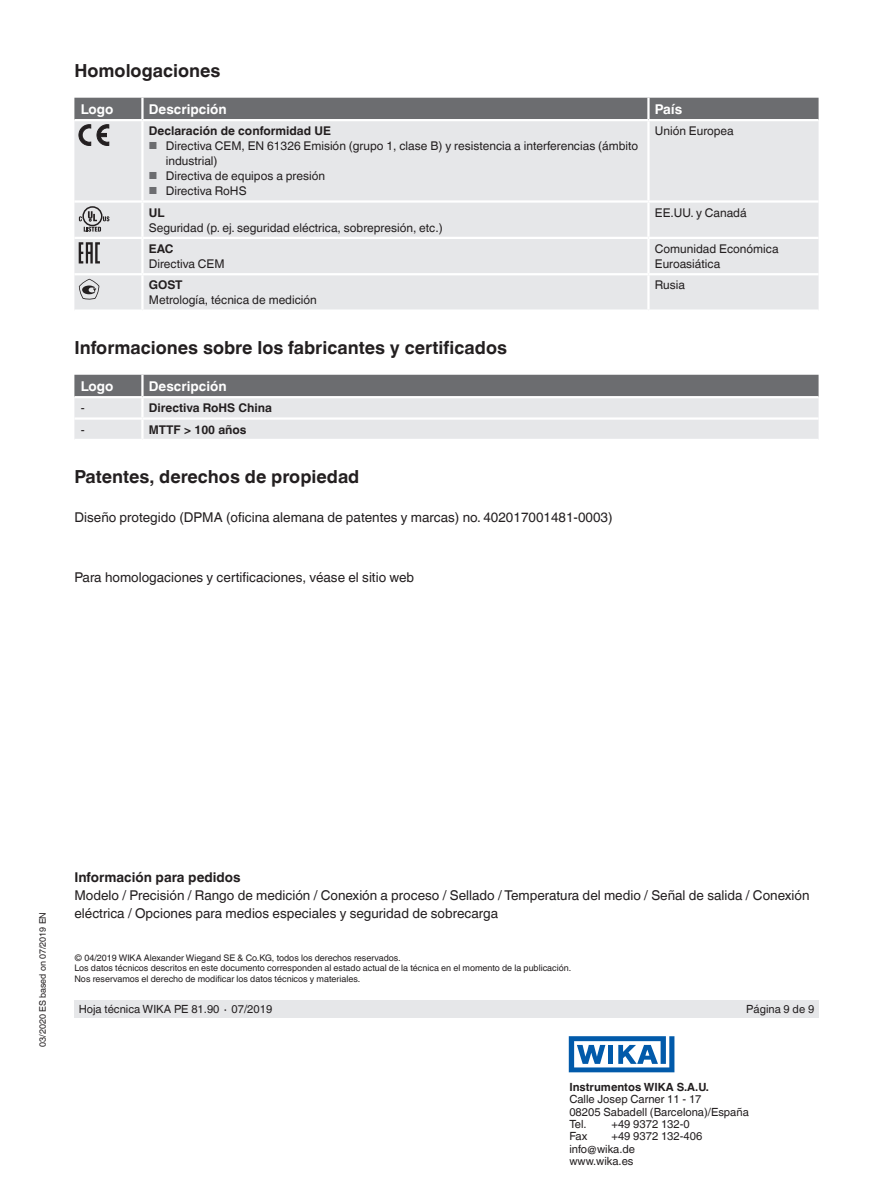
<style>
.page{position:relative;width:893px;height:1188px;background:#fff}
.page>*{position:absolute;margin:0;border:0;box-sizing:border-box;transform-origin:0 0}
.t1{font:700 18px "Helvetica World";color:#231f20}
.t2{font:13.5px/18px "Helvetica World";color:#231f20}
.t3{font:700 13.5px "Helvetica World";color:#fff}
.t4{font:700 13.5px "Helvetica World";color:#231f20}
.t5{font:12px/15px "Helvetica World";color:#231f20}
.t6{font:700 12px "Helvetica World";color:#231f20}
.t7{font:11.25px/12.3px "Helvetica World";color:#231f20}
.t8{font:700 11.25px "Helvetica World";color:#231f20}
.t9{font:9px/10.5px "Helvetica World";color:#231f20}
.s1{font-size:10.2px;color:#6c6d70}
</style>
<div class="page">
<div style="left:74px;top:1000px;width:745px;height:18px;background:#e6e7e9"></div>
<svg style="left:569px;top:1036px;width:105px;height:36px"></svg>
<div style="left:74px;top:145px;width:745px;height:164px;background:#e6e7e9"></div>
<hr style="left:142px;top:200px;width:506px;height:3px;background:#fff">
<hr style="left:142px;top:237px;width:506px;height:2px;background:#fff">
<hr style="left:142px;top:273px;width:506px;height:2px;background:#fff">
<hr style="left:74px;top:200px;width:68px;height:3px;background:#fff">
<hr style="left:74px;top:237px;width:68px;height:2px;background:#fff">
<hr style="left:648px;top:237px;width:171px;height:2px;background:#fff">
<hr style="left:648px;top:200px;width:171px;height:3px;background:#fff">
<hr style="left:648px;top:273px;width:171px;height:2px;background:#fff">
<hr style="left:74px;top:273px;width:68px;height:2px;background:#fff">
<hr style="left:647px;top:121px;width:3px;height:79px;background:#fff">
<hr style="left:141px;top:121px;width:3px;height:79px;background:#fff">
<hr style="left:647px;top:203px;width:3px;height:34px;background:#fff">
<hr style="left:647px;top:239px;width:3px;height:34px;background:#fff">
<hr style="left:647px;top:275px;width:3px;height:34px;background:#fff">
<hr style="left:141px;top:203px;width:3px;height:34px;background:#fff">
<hr style="left:141px;top:239px;width:3px;height:34px;background:#fff">
<hr style="left:141px;top:275px;width:3px;height:34px;background:#fff">
<svg style="left:74px;top:375px;width:745px;height:64px;background:#babbbe"></svg>
<hr style="left:142px;top:396px;width:677px;height:2px;background:#fff">
<hr style="left:74px;top:417px;width:68px;height:3px;background:#fff">
<hr style="left:142px;top:417px;width:677px;height:3px;background:#fff">
<hr style="left:74px;top:396px;width:68px;height:2px;background:#fff">
<hr style="left:141px;top:398px;width:3px;height:19px;background:#fff">
<hr style="left:141px;top:420px;width:3px;height:19px;background:#fff">
<hr style="left:141px;top:375px;width:3px;height:21px;background:#fff">
<svg style="left:74px;top:98px;width:745px;height:47px;background:#afb0b2"></svg>
<svg style="left:84px;top:227px;width:17px;height:5px"></svg>
<svg style="left:103px;top:216px;width:6px;height:5px"></svg>
<div style="left:82px;top:206px;width:21px;height:20px;border:2px solid #231f20;border-radius:50%"></div>
<svg style="left:88px;top:211px;width:9px;height:10px"></svg>
<svg style="left:79px;top:216px;width:3px;height:5px"></svg>
<svg style="left:79px;top:242px;width:21px;height:22px"></svg>
<svg style="left:79px;top:279px;width:20px;height:21px"></svg>
<h1 class="t1" style="left:74px;top:60px;width:148px">Homologaciones</h1>
<p class="t3" style="left:81px;top:101px;width:34px">Logo</p>
<p class="t3" style="left:149px;top:101px;width:79px">Descripción</p>
<p class="t3" style="left:655px;top:101px;width:29px">País</p>
<p class="t6" style="left:149px;top:124px;width:184px">Declaración de conformidad UE</p>
<p class="t5" style="left:166px;top:138px;width:474px;text-indent:-17px"><span class="s1">■</span> Directiva CEM, EN 61326 Emisión (grupo 1, clase B) y resistencia a interferencias (ámbito industrial)</p>
<p class="t5" style="left:149px;top:168px;width:178px"><span class="s1">■</span> Directiva de equipos a presión</p>
<p class="t5" style="left:149px;top:183px;width:99px"><span class="s1">■</span> Directiva RoHS</p>
<p class="t5" style="left:655px;top:123px;width:81px">Unión Europea</p>
<p class="t6" style="left:149px;top:205px;width:17px">UL</p>
<p class="t5" style="left:149px;top:220px;width:295px">Seguridad (p. ej. seguridad eléctrica, sobrepresión, etc.)</p>
<p class="t6" style="left:149px;top:242px;width:26px">EAC</p>
<p class="t5" style="left:149px;top:256px;width:77px">Directiva CEM</p>
<p class="t6" style="left:149px;top:278px;width:35px">GOST</p>
<p class="t5" style="left:149px;top:293px;width:170px">Metrología, técnica de medición</p>
<h1 class="t1" style="left:74px;top:337px;width:434px">Informaciones sobre los fabricantes y certificados</h1>
<p class="t3" style="left:81px;top:378px;width:34px">Logo</p>
<p class="t3" style="left:149px;top:378px;width:79px">Descripción</p>
<p class="t5" style="left:81px;top:401px;width:5px">-</p>
<p class="t6" style="left:149px;top:401px;width:125px">Directiva RoHS China</p>
<p class="t5" style="left:81px;top:422px;width:5px">-</p>
<p class="t6" style="left:149px;top:422px;width:99px">MTTF &gt; 100 años</p>
<h1 class="t1" style="left:74px;top:466px;width:287px">Patentes, derechos de propiedad</h1>
<p class="t2" style="left:74px;top:508px;width:540px">Diseño protegido (DPMA (oficina alemana de patentes y marcas) no. 402017001481-0003)</p>
<p class="t2" style="left:74px;top:568px;width:341px">Para homologaciones y certificaciones, véase el sitio web</p>
<p class="t5" style="left:655px;top:205px;width:93px">EE.UU. y Canadá</p>
<p class="t5" style="left:655px;top:241px;width:125px">Comunidad Económica<br>Euroasiática</p>
<p class="t5" style="left:655px;top:278px;width:32px">Rusia</p>
<p class="t9" style="left:37px;top:1047px;width:136px;rotate:-90deg">03/2020 ES based on 07/2019 EN</p>
<p class="t4" style="left:74px;top:870px;width:168px">Información para pedidos</p>
<p class="t2" style="left:74px;top:886px;width:737px">Modelo / Precisión / Rango de medición / Conexión a proceso / Sellado / Temperatura del medio / Señal de salida / Conexión eléctrica / Opciones para medios especiales y seguridad de sobrecarga</p>
<p class="t9" style="left:74px;top:952px;width:498px">© 04/2019 WIKA Alexander Wiegand SE &amp; Co.KG, todos los derechos reservados.<br>Los datos técnicos descritos en este documento corresponden al estado actual de la técnica en el momento de la publicación.<br>Nos reservamos el derecho de modificar los datos técnicos y materiales.</p>
<p class="t7" style="left:79px;top:1003px;width:195px">Hoja técnica WIKA PE 81.90 ∙ 07/2019</p>
<p class="t7" style="left:746px;top:1003px;width:69px">Página 9 de 9</p>
<p class="t8" style="left:569px;top:1081px;width:141px">Instrumentos WIKA S.A.U.</p>
<p class="t7" style="left:569px;top:1093px;width:181px">Calle Josep Carner 11 - 17<br>08205 Sabadell (Barcelona)/España<br>Tel.</p>
<p class="t7" style="left:611px;top:1118px;width:80px">+49 9372 132-0</p>
<p class="t7" style="left:569px;top:1130px;width:19px">Fax</p>
<p class="t7" style="left:569px;top:1130px;width:134px;text-indent:42px">+49 9372 132-406 info@wika.de<br>www.wika.es</p>
</div>
